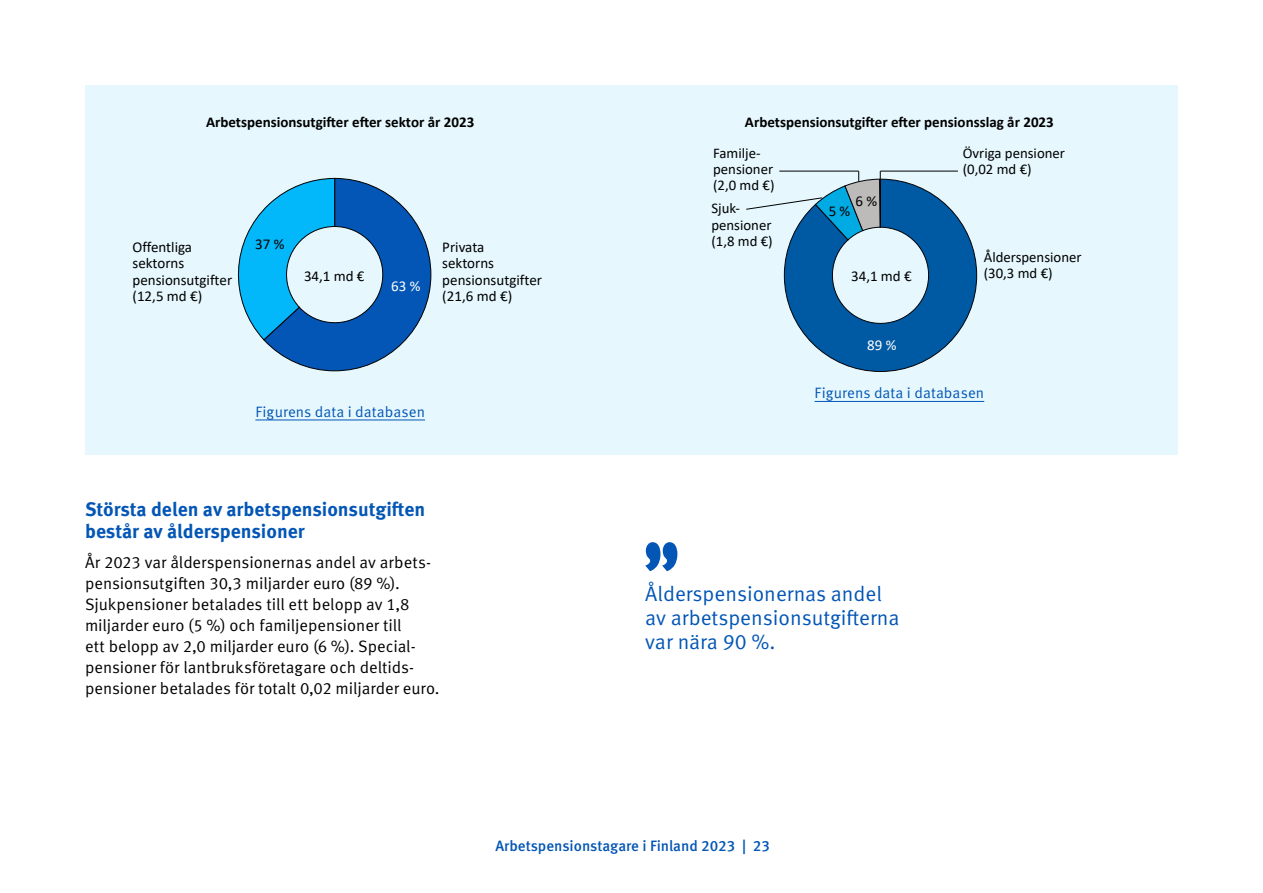
<style>
.page{position:relative;width:1263px;height:893px;background:#fff}
.page>*{position:absolute;margin:0;border:0;box-sizing:border-box;transform-origin:0 0}
.t1{font:21px/24px "Meta Pro Norm";color:#0356b5}
._2__otsikko{font:700 19.5px/22.5px "Meta Pro";color:#0356b5}
.Leipä{font:16.5px/21px "Meta Pro Norm";letter-spacing:-.005em;color:#000}
.t2{font:15px/16.5px "Calibri";color:#000}
.Graafiotsikko{font:700 15px "Calibri";color:#000}
.Linkkiteksti{font:15px "Meta Pro Norm";letter-spacing:.005em;color:#0356b5}
.t3{font:500 15px "Meta Pro";color:#0356b5}
.t4{font:15px "Calibri";color:#fff}
.t5{font:14.85px/16.2px "Calibri";color:#000}
.t6{font:14.85px "Calibri";color:#fff}
</style>
<div class="page">
<div style="left:85px;top:85px;width:1093px;height:370px;background:#e6f8fe"></div>
<hr style="left:255px;top:420px;width:170px;height:1px;background:#0356b5">
<svg style="left:237px;top:178px;width:195px;height:194px"></svg>
<hr style="left:814px;top:401px;width:170px;height:1px;background:#0356b5">
<svg style="left:746px;top:171px;width:231px;height:201px"></svg>
<svg style="left:645px;top:542px;width:32px;height:29px"></svg>
<p class="Graafiotsikko" style="left:206px;top:112px;width:270px">Arbetspensionsutgifter efter sektor år 2023</p>
<p class="t2" style="left:132px;top:238px;width:101px">Offentliga sektorns pensionsutgifter (12,5 md €)</p>
<p class="t2" style="left:255px;top:235px;width:31px">37 %</p>
<p class="t2" style="left:442px;top:238px;width:101px">Privata<br>sektorns pensionsutgifter (21,6 md €)</p>
<p class="t2" style="left:304px;top:268px;width:62px">34,1 md €</p>
<p class="t4" style="left:391px;top:276px;width:31px">63 %</p>
<p class="Linkkiteksti" style="left:255px;top:400px;width:171px">Figurens data i databasen</p>
<h2 class="_2__otsikko" style="left:85px;top:496px;width:342px">Största delen av arbetspensionsutgiften består av ålderspensioner</h2>
<p class="Leipä" style="left:85px;top:551px;width:356px">År 2023 var ålderspensionernas andel av arbets&shy;pensionsutgiften 30,3 miljarder euro (89 %).<br>Sjukpensioner betalades till ett belopp av 1,8 miljarder euro (5 %) och familjepensioner till<br>ett belopp av 2,0 miljarder euro (6 %). Special&shy;pensioner för lantbruksföretagare och deltids&shy;pensioner betalades för totalt 0,02 miljarder euro.</p>
<p class="Graafiotsikko" style="left:745px;top:112px;width:310px">Arbetspensionsutgifter efter pensionsslag år 2023</p>
<p class="t5" style="left:713px;top:144px;width:63px">Familje&shy;pensioner (2,0 md €)</p>
<p class="t5" style="left:963px;top:144px;width:104px">Övriga pensioner (0,02 md €)</p>
<p class="t5" style="left:711px;top:200px;width:63px">Sjuk&shy;pensioner (1,8 md €)</p>
<p class="t2" style="left:855px;top:192px;width:23px">6 %</p>
<p class="t2" style="left:829px;top:203px;width:23px">5 %</p>
<p class="t2" style="left:851px;top:268px;width:62px">34,1 md €</p>
<p class="t6" style="left:869px;top:335px;width:30px">88 %</p>
<p class="t4" style="left:867px;top:335px;width:31px">89 %</p>
<p class="t5" style="left:984px;top:249px;width:99px">Ålderspensioner (30,3 md €)</p>
<p class="Linkkiteksti" style="left:814px;top:382px;width:171px">Figurens data i databasen</p>
<p class="t1" style="left:645px;top:581px;width:256px">Ålderspensionernas andel av arbetspensionsutgifterna var nära 90 %.</p>
<p class="t3" style="left:495px;top:834px;width:276px">Arbetspensionstagare i Finland 2023 | 23</p>
</div>
